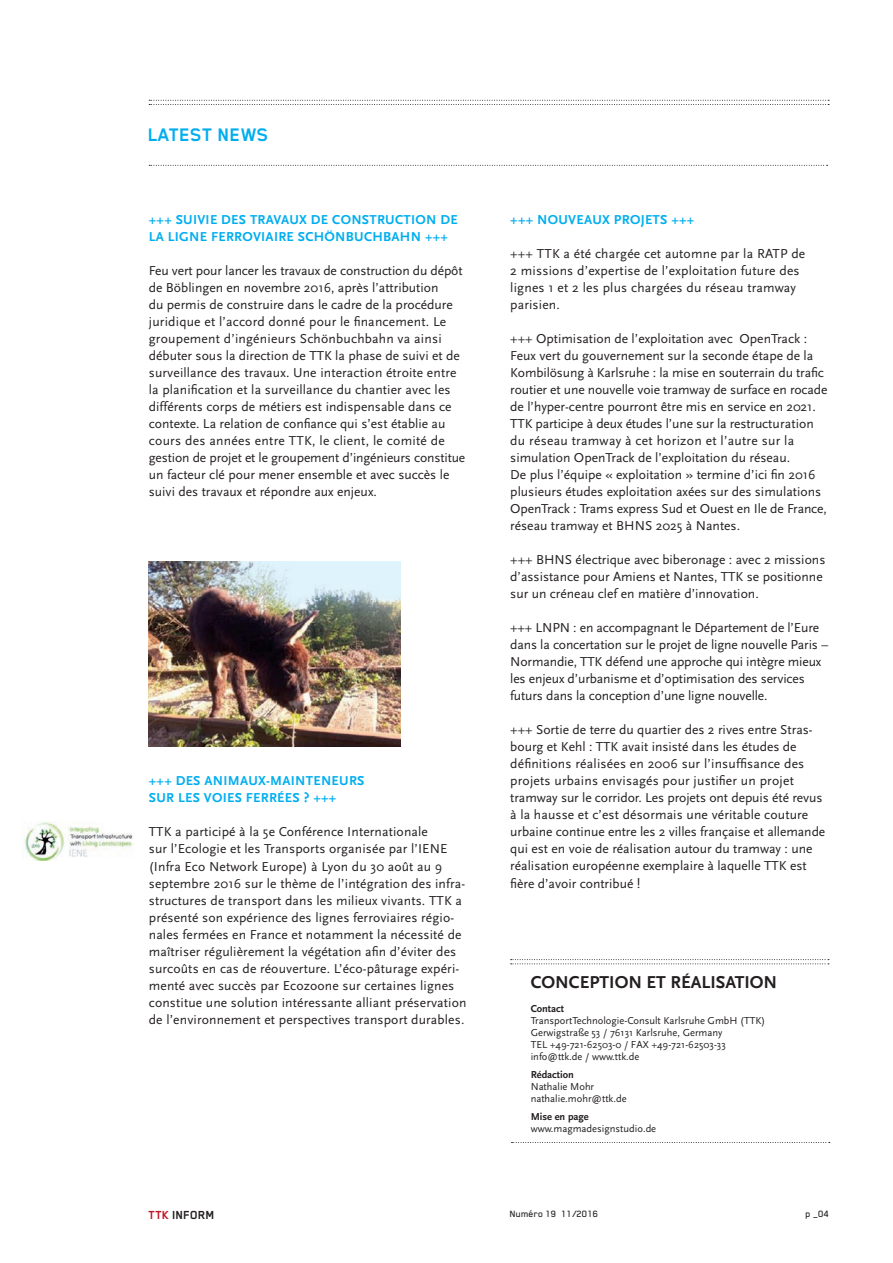
<style>
.page{position:relative;width:893px;height:1263px;background:#fff}
.page>*{position:absolute;margin:0;border:0;box-sizing:border-box;transform-origin:0 0}
.t1{font:700 21px "Blender";color:#00aeef}
.t2{font:700 18px "Scala Sans";color:#231f20}
.t3{font:13.5px/17px "Scala Sans";color:#231f20}
.t4{font:700 13.5px/17px "Scala Sans";letter-spacing:.02em;color:#00aeef}
.t5{font:700 13.5px "Blender";color:#231f20}
.t6{font:10.5px/12px "Scala Sans";color:#231f20}
.t7{font:700 10.5px "Scala Sans";color:#231f20}
.t8{font:500 10.5px "Blender";color:#231f20}
.s1{color:#c41324}
</style>
<div class="page">
<svg style="left:511px;top:1142px;width:319px;height:1px"></svg>
<svg style="left:511px;top:959px;width:318px;height:5px"></svg>
<svg style="left:149px;top:165px;width:679px;height:1px"></svg>
<svg style="left:149px;top:100px;width:680px;height:5px"></svg>
<img style="left:22px;top:822px;width:111px;height:38px">
<img style="left:149px;top:561px;width:252px;height:186px">
<h1 class="t1" style="left:149px;top:123px;width:122px">LATEST NEWS</h1>
<p class="t4" style="left:149px;top:212px;width:310px">+++ SUIVIE DES TRAVAUX DE CONSTRUCTION DE<br>LA LIGNE FERROVIAIRE SCHÖNBUCHBAHN +++</p>
<p class="t3" style="left:149px;top:263px;width:318px">Feu vert pour lancer les travaux de construction du dépôt de Böblingen en novembre 2016, après l’attribution<br>du permis de construire dans le cadre de la procédure juridique et l’accord donné pour le financement. Le groupement d’ingénieurs Schönbuchbahn va ainsi débuter sous la direction de TTK la phase de suivi et de surveillance des travaux. Une interaction étroite entre la planification et la surveillance du chantier avec les différents corps de métiers est indispensable dans ce contexte. La relation de confiance qui s’est établie au cours des années entre TTK, le client, le comité de gestion de projet et le groupement d’ingénieurs constitue un facteur clé pour mener ensemble et avec succès le suivi des travaux et répondre aux enjeux.</p>
<p class="t4" style="left:149px;top:773px;width:217px">+++ DES ANIMAUX-MAINTENEURS<br>SUR LES VOIES FERRÉES ? +++</p>
<p class="t3" style="left:149px;top:824px;width:319px">TTK a participé à la 5e Conférence Internationale<br>sur l’Ecologie et les Transports organisée par l’IENE (Infra Eco Network Europe) à Lyon du 30 août au 9 septembre 2016 sur le thème de l’intégration des infra&shy;structures de transport dans les milieux vivants. TTK a présenté son expérience des lignes ferroviaires régio&shy;nales fermées en France et notamment la nécessité de maîtriser régulièrement la végétation afin d’éviter des surcoûts en cas de réouverture. L’éco-pâturage expéri&shy;menté avec succès par Ecozoone sur certaines lignes constitue une solution intéressante alliant préservation de l’environnement et perspectives transport durables.</p>
<p class="t5" style="left:149px;top:1207px;width:68px"><span class="s1">TTK</span> INFORM</p>
<p class="t4" style="left:510px;top:212px;width:186px">+++ NOUVEAUX PROJETS +++</p>
<p class="t3" style="left:510px;top:245px;width:297px">+++ TTK a été chargée cet automne par la RATP de 2 missions d’expertise de l’exploitation future des lignes 1 et 2 les plus chargées du réseau tramway parisien.</p>
<p class="t3" style="left:510px;top:331px;width:319px">+++ Optimisation de l’exploitation avec OpenTrack :<br>Feux vert du gouvernement sur la seconde étape de la Kombilösung à Karlsruhe : la mise en souterrain du trafic routier et une nouvelle voie tramway de surface en rocade de l’hyper-centre pourront être mis en service en 2021.<br>TTK participe à deux études l’une sur la restructuration du réseau tramway à cet horizon et l’autre sur la simulation OpenTrack de l’exploitation du réseau.<br>De plus l’équipe « exploitation » termine d’ici fin 2016 plusieurs études exploitation axées sur des simulations OpenTrack : Trams express Sud et Ouest en Ile de France, réseau tramway et BHNS 2025 à Nantes.</p>
<p class="t3" style="left:510px;top:552px;width:317px">+++ BHNS électrique avec biberonage : avec 2 missions d’assistance pour Amiens et Nantes, TTK se positionne sur un créneau clef en matière d’innovation.</p>
<p class="t3" style="left:510px;top:620px;width:320px">+++ LNPN : en accompagnant le Département de l’Eure dans la concertation sur le projet de ligne nouvelle Paris – Normandie, TTK défend une approche qui intègre mieux les enjeux d’urbanisme et d’optimisation des services futurs dans la conception d’une ligne nouvelle.</p>
<p class="t3" style="left:510px;top:722px;width:317px">+++ Sortie de terre du quartier des 2 rives entre Stras&shy;bourg et Kehl : TTK avait insisté dans les études de définitions réalisées en 2006 sur l’insuffisance des projets urbains envisagés pour justifier un projet tramway sur le corridor. Les projets ont depuis été revus à la hausse et c’est désormais une véritable couture urbaine continue entre les 2 villes française et allemande qui est en voie de réalisation autour du tramway : une réalisation européenne exemplaire à laquelle TTK est fière d’avoir contribué !</p>
<h2 class="t2" style="left:531px;top:972px;width:248px">CONCEPTION ET RÉALISATION</h2>
<p class="t7" style="left:531px;top:1002px;width:35px">Contact</p>
<p class="t6" style="left:531px;top:1014px;width:236px">TransportTechnologie-Consult Karlsruhe GmbH (TTK)<br>Gerwigstraße 53 / 76131 Karlsruhe, Germany<br>TEL +49-721-62503-0 / FAX +49-721-62503-33 info@ttk.de / www.ttk.de</p>
<p class="t7" style="left:531px;top:1068px;width:45px">Rédaction</p>
<p class="t6" style="left:531px;top:1080px;width:97px">Nathalie Mohr nathalie.mohr@ttk.de</p>
<p class="t7" style="left:531px;top:1110px;width:60px">Mise en page</p>
<p class="t6" style="left:531px;top:1122px;width:127px">www.magmadesignstudio.de</p>
<p class="t8" style="left:510px;top:1208px;width:90px">Numéro 19 11/2016</p>
<p class="t8" style="left:806px;top:1208px;width:25px">p _04</p>
</div>
